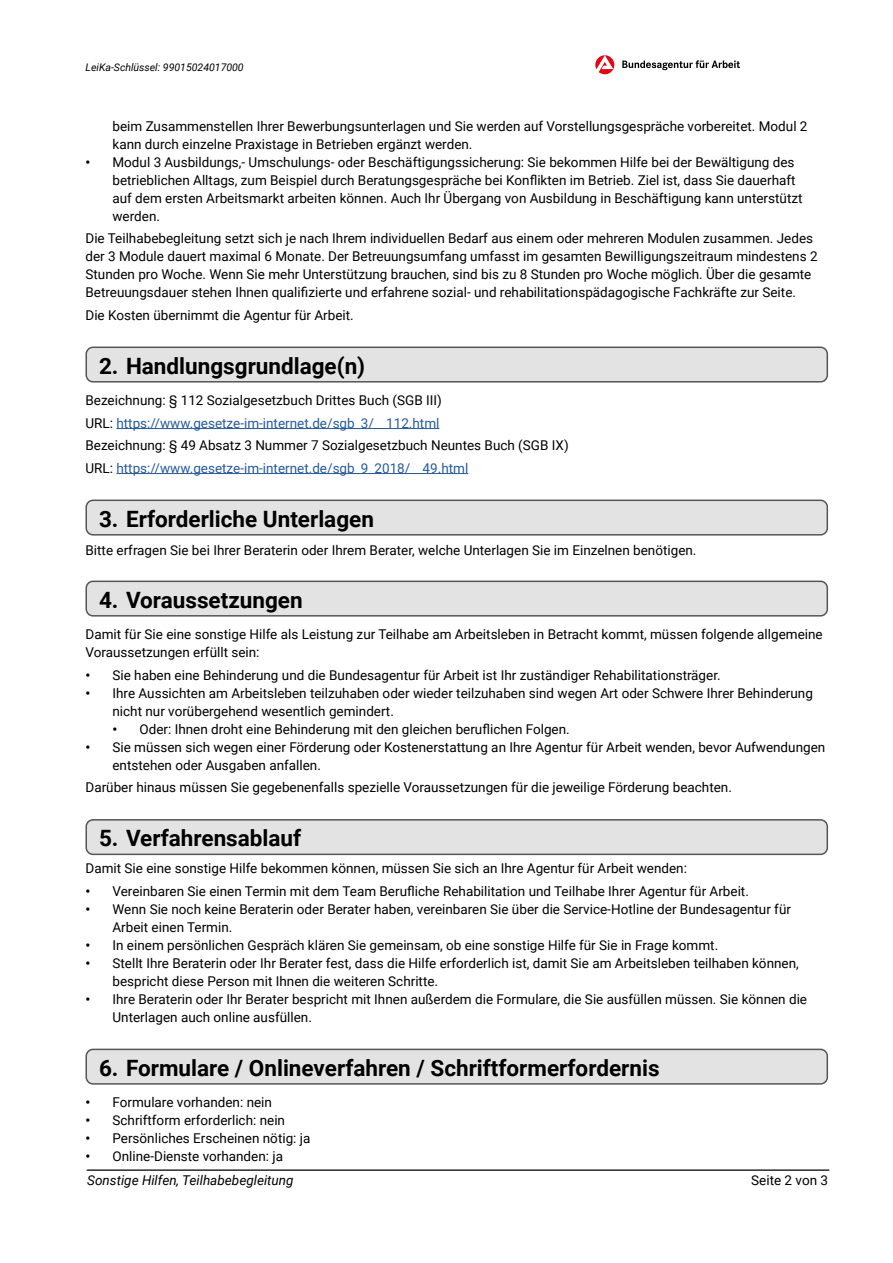
<style>
.page{position:relative;width:893px;height:1263px;background:#fff}
.page>*{position:absolute;margin:0;border:0;box-sizing:border-box;transform-origin:0 0}
.H2-Ueberschrift_K{font:700 22.5px "Roboto";color:#000}
.P-Liste_runderPunkt_K{font:13.5px/18px "Roboto";color:#000}
.P-Fliesstext_K{font:13.5px/18px "Roboto";color:#000}
.P-Fliesstext_K-2{font:13.5px "Roboto";color:#275b9b}
.P-Textfeld_Eingabe_regular_K{font:13.5px "Roboto";color:#000}
.P-Liste_runderPunkt_Unterliste_K{font:13.5px "Roboto";color:#000}
.P-Liste_runderPunkt_K-2{font:italic 13.5px/23.7px "Roboto";color:#000}
.P-Versions-Nr_K{font:italic 10.5px "Roboto";color:#000}
.s1{font-weight:700}
.s2{color:#000}
.s3{font-weight:700;font-style:normal}
.s4{font-style:normal}
</style>
<div class="page">
<svg style="left:595px;top:55px;width:19px;height:19px"></svg>
<svg style="left:622px;top:60px;width:118px;height:10px"></svg>
<hr style="left:87px;top:1169px;width:742px;height:2px;background:#2b2b2b">
<div style="left:86px;top:347px;width:741px;height:35px;background:#e3e3e3;border-radius:7px"></div>
<div style="left:86px;top:347px;width:742px;height:36px;border:2px solid #555;border-radius:7px"></div>
<hr style="left:116px;top:428px;width:323px;height:1px;background:#275b9b">
<hr style="left:116px;top:473px;width:352px;height:1px;background:#275b9b">
<div style="left:86px;top:500px;width:741px;height:35px;background:#e3e3e3;border-radius:7px"></div>
<div style="left:85px;top:500px;width:743px;height:36px;border:2px solid #555;border-radius:7px"></div>
<div style="left:86px;top:581px;width:741px;height:35px;background:#e3e3e3;border-radius:7px"></div>
<div style="left:85px;top:581px;width:743px;height:36px;border:2px solid #555;border-radius:7px"></div>
<div style="left:86px;top:820px;width:741px;height:34px;background:#e3e3e3;border-radius:7px"></div>
<div style="left:85px;top:819px;width:743px;height:36px;border:2px solid #555;border-radius:7px"></div>
<div style="left:86px;top:1049px;width:741px;height:35px;background:#e3e3e3;border-radius:7px"></div>
<div style="left:85px;top:1049px;width:743px;height:36px;border:2px solid #555;border-radius:7px"></div>
<p class="P-Versions-Nr_K" style="left:86px;top:60px;width:160px">LeiKa-Schlüssel: 99015024017000</p>
<p class="P-Liste_runderPunkt_K" style="left:112px;top:116px;width:696px">beim Zusammenstellen Ihrer Bewerbungsunterlagen und Sie werden auf Vorstellungsgespräche vorbereitet. Modul 2 kann durch einzelne Praxistage in Betrieben ergänzt werden.</p>
<p class="P-Liste_runderPunkt_K" style="left:112px;top:152px;width:691px;text-indent:-27px"><span class="s1">•</span> Modul 3 Ausbildungs,- Umschulungs- oder Beschäftigungssicherung: Sie bekommen Hilfe bei der Bewältigung des betrieblichen Alltags, zum Beispiel durch Beratungsgespräche bei Konflikten im Betrieb. Ziel ist, dass Sie dauerhaft auf dem ersten Arbeitsmarkt arbeiten können. Auch Ihr Übergang von Ausbildung in Beschäftigung kann unterstützt werden.</p>
<p class="P-Fliesstext_K" style="left:85px;top:229px;width:734px">Die Teilhabebegleitung setzt sich je nach Ihrem individuellen Bedarf aus einem oder mehreren Modulen zusammen. Jedes der 3 Module dauert maximal 6 Monate. Der Betreuungsumfang umfasst im gesamten Bewilligungszeitraum mindestens 2<br>Stunden pro Woche. Wenn Sie mehr Unterstützung brauchen, sind bis zu 8 Stunden pro Woche möglich. Über die gesamte Betreuungsdauer stehen Ihnen qualifizierte und erfahrene sozial- und rehabilitationspädagogische Fachkräfte zur Seite.</p>
<p class="P-Fliesstext_K" style="left:85px;top:305px;width:270px">Die Kosten übernimmt die Agentur für Arbeit.</p>
<h2 class="H2-Ueberschrift_K" style="left:99px;top:350px;width:268px">2. Handlungsgrundlage(n)</h2>
<p class="P-Fliesstext_K" style="left:86px;top:391px;width:358px">Bezeichnung: § 112 Sozialgesetzbuch Drittes Buch (SGB III)</p>
<p class="P-Fliesstext_K-2" style="left:86px;top:413px;width:355px"><span class="s2">URL:</span> https://www.gesetze-im-internet.de/sgb_3/__112.html</p>
<p class="P-Fliesstext_K" style="left:86px;top:436px;width:485px">Bezeichnung: § 49 Absatz 3 Nummer 7 Sozialgesetzbuch Neuntes Buch (SGB IX)</p>
<p class="P-Fliesstext_K-2" style="left:86px;top:458px;width:384px"><span class="s2">URL:</span> https://www.gesetze-im-internet.de/sgb_9_2018/__49.html</p>
<h2 class="H2-Ueberschrift_K" style="left:99px;top:503px;width:276px">3. Erforderliche Unterlagen</h2>
<p class="P-Textfeld_Eingabe_regular_K" style="left:85px;top:540px;width:612px">Bitte erfragen Sie bei Ihrer Beraterin oder Ihrem Berater, welche Unterlagen Sie im Einzelnen benötigen.</p>
<h2 class="H2-Ueberschrift_K" style="left:99px;top:584px;width:205px">4. Voraussetzungen</h2>
<p class="P-Fliesstext_K" style="left:85px;top:625px;width:739px">Damit für Sie eine sonstige Hilfe als Leistung zur Teilhabe am Arbeitsleben in Betracht kommt, müssen folgende allgemeine<br>Voraussetzungen erfüllt sein:</p>
<p class="P-Liste_runderPunkt_K" style="left:85px;top:665px;width:637px"><span class="s1">•</span> Sie haben eine Behinderung und die Bundesagentur für Arbeit ist Ihr zuständiger Rehabilitationsträger.</p>
<p class="P-Liste_runderPunkt_K" style="left:112px;top:683px;width:702px;text-indent:-27px"><span class="s1">•</span> Ihre Aussichten am Arbeitsleben teilzuhaben oder wieder teilzuhaben sind wegen Art oder Schwere Ihrer Behinderung nicht nur vorübergehend wesentlich gemindert.</p>
<p class="P-Liste_runderPunkt_Unterliste_K" style="left:112px;top:719px;width:459px"><span class="s1">•</span> Oder: Ihnen droht eine Behinderung mit den gleichen beruflichen Folgen.</p>
<p class="P-Liste_runderPunkt_K" style="left:112px;top:737px;width:714px;text-indent:-27px"><span class="s1">•</span> Sie müssen sich wegen einer Förderung oder Kostenerstattung an Ihre Agentur für Arbeit wenden, bevor Aufwendungen entstehen oder Ausgaben anfallen.</p>
<p class="P-Fliesstext_K" style="left:85px;top:778px;width:648px">Darüber hinaus müssen Sie gegebenenfalls spezielle Voraussetzungen für die jeweilige Förderung beachten.</p>
<h2 class="H2-Ueberschrift_K" style="left:99px;top:822px;width:204px">5. Verfahrensablauf</h2>
<p class="P-Fliesstext_K" style="left:85px;top:859px;width:603px">Damit Sie eine sonstige Hilfe bekommen können, müssen Sie sich an Ihre Agentur für Arbeit wenden:</p>
<p class="P-Liste_runderPunkt_K" style="left:85px;top:881px;width:665px"><span class="s1">•</span> Vereinbaren Sie einen Termin mit dem Team Berufliche Rehabilitation und Teilhabe Ihrer Agentur für Arbeit.</p>
<p class="P-Liste_runderPunkt_K" style="left:112px;top:899px;width:680px;text-indent:-27px"><span class="s1">•</span> Wenn Sie noch keine Beraterin oder Berater haben, vereinbaren Sie über die Service-Hotline der Bundesagentur für<br>Arbeit einen Termin.</p>
<p class="P-Liste_runderPunkt_K" style="left:85px;top:935px;width:634px"><span class="s1">•</span> In einem persönlichen Gespräch klären Sie gemeinsam, ob eine sonstige Hilfe für Sie in Frage kommt.</p>
<p class="P-Liste_runderPunkt_K" style="left:112px;top:953px;width:688px;text-indent:-27px"><span class="s1">•</span> Stellt Ihre Beraterin oder Ihr Berater fest, dass die Hilfe erforderlich ist, damit Sie am Arbeitsleben teilhaben können, bespricht diese Person mit Ihnen die weiteren Schritte.</p>
<p class="P-Liste_runderPunkt_K" style="left:112px;top:989px;width:696px;text-indent:-27px"><span class="s1">•</span> Ihre Beraterin oder Ihr Berater bespricht mit Ihnen außerdem die Formulare, die Sie ausfüllen müssen. Sie können die<br>Unterlagen auch online ausfüllen.</p>
<h2 class="H2-Ueberschrift_K" style="left:99px;top:1052px;width:562px">6. Formulare / Onlineverfahren / Schriftformerfordernis</h2>
<p class="P-Liste_runderPunkt_K" style="left:85px;top:1093px;width:188px"><span class="s1">•</span> Formulare vorhanden: nein</p>
<p class="P-Liste_runderPunkt_K" style="left:85px;top:1111px;width:201px"><span class="s1">•</span> Schriftform erforderlich: nein</p>
<p class="P-Liste_runderPunkt_K" style="left:85px;top:1129px;width:226px"><span class="s1">•</span> Persönliches Erscheinen nötig: ja</p>
<p class="P-Liste_runderPunkt_K-2" style="left:85px;top:1144px;width:210px"><span class="s3">•</span> <span class="s4">Online-Dienste vorhanden: ja<br></span>Sonstige Hilfen, Teilhabebegleitung</p>
<p class="P-Fliesstext_K" style="left:751px;top:1170px;width:78px">Seite 2 von 3</p>
</div>
